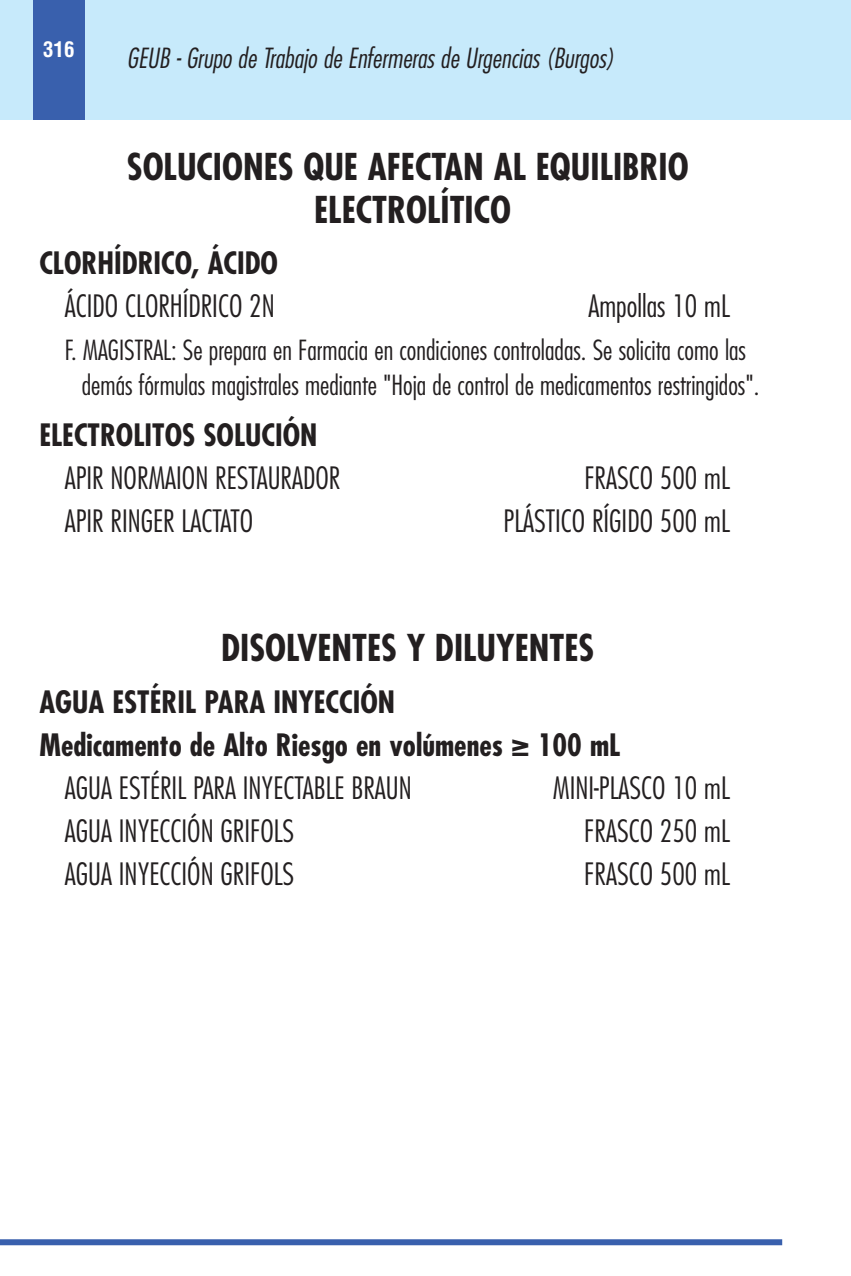
<style>
.page{position:relative;width:851px;height:1276px;background:#fff}
.page>*{position:absolute;margin:0;border:0;box-sizing:border-box;transform-origin:0 0}
.t1{font:700 condensed 36px/42.9px "Futura";color:#231f20;text-align:center}
.t2{font:300 condensed 30px "Futura";color:#231f20}
.t3{font:700 condensed 30px "Futura";color:#231f20}
.t4{font:300 condensed 27px/34.5px "Futura";color:#231f20}
.t5{font:italic 300 condensed 27px "Futura";color:#231f20}
.t6{font:700 condensed 21px "Helvetica";color:#fff}
.s1{font-family:"Helvetica";font-stretch:normal}
</style>
<div class="page">
<div style="left:0;top:1239px;width:782px;height:6px;background:#3960ad"></div>
<div style="left:0;top:0;width:850px;height:119px;background:#c7eafb"></div>
<div style="left:33px;top:0;width:51px;height:119px;background:#3960ad"></div>
<p class="t6" style="left:43px;top:41px;width:33px">316</p>
<p class="t5" style="left:127px;top:46px;width:493px">GEUB - Grupo de Trabajo de Enfermeras de Urgencias (Burgos)</p>
<p class="t1" style="left:127px;top:148px;width:563px">SOLUCIONES QUE AFECTAN AL EQUILIBRIO<br>ELECTROLÍTICO</p>
<p class="t3" style="left:39px;top:250px;width:240px">CLORHÍDRICO, ÁCIDO</p>
<p class="t2" style="left:65px;top:293px;width:211px">ÁCIDO CLORHÍDRICO 2N</p>
<p class="t2" style="left:588px;top:293px;width:143px">Ampollas 10 mL</p>
<p class="t4" style="left:82px;top:335px;width:679px;text-indent:-17px">F. MAGISTRAL: Se prepara en Farmacia en condiciones controladas. Se solicita como las demás fórmulas magistrales mediante "Hoja de control de medicamentos restringidos".</p>
<p class="t3" style="left:39px;top:422px;width:279px">ELECTROLITOS SOLUCIÓN</p>
<p class="t2" style="left:65px;top:465px;width:277px">APIR NORMAION RESTAURADOR</p>
<p class="t2" style="left:584px;top:465px;width:147px">FRASCO 500 mL</p>
<p class="t2" style="left:65px;top:508px;width:190px">APIR RINGER LACTATO</p>
<p class="t2" style="left:503px;top:508px;width:228px">PLÁSTICO RÍGIDO 500 mL</p>
<p class="t1" style="left:221px;top:630px;width:374px">DISOLVENTES Y DILUYENTES</p>
<p class="t3" style="left:39px;top:688px;width:357px">AGUA ESTÉRIL PARA INYECCIÓN</p>
<p class="t3" style="left:39px;top:731px;width:582px">Medicamento de Alto Riesgo en volúmenes <span class="s1">≥</span> 100 mL</p>
<p class="t2" style="left:65px;top:775px;width:348px">AGUA ESTÉRIL PARA INYECTABLE BRAUN</p>
<p class="t2" style="left:553px;top:775px;width:178px">MINI-PLASCO 10 mL</p>
<p class="t2" style="left:65px;top:818px;width:231px">AGUA INYECCIÓN GRIFOLS</p>
<p class="t2" style="left:584px;top:818px;width:147px">FRASCO 250 mL</p>
<p class="t2" style="left:65px;top:861px;width:231px">AGUA INYECCIÓN GRIFOLS</p>
<p class="t2" style="left:584px;top:861px;width:147px">FRASCO 500 mL</p>
</div>
